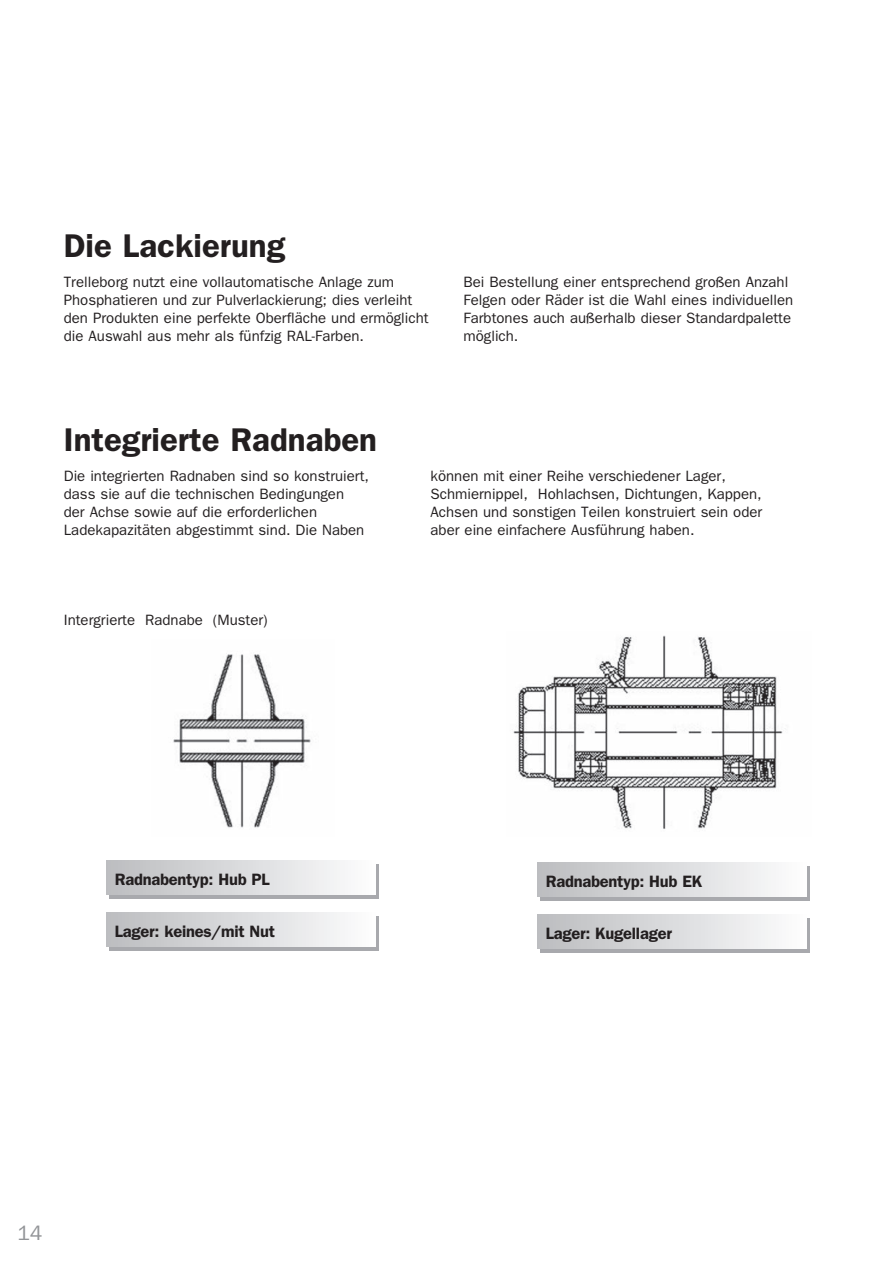
<style>
.page{position:relative;width:893px;height:1263px;background:#fff}
.page>*{position:absolute;margin:0;border:0;box-sizing:border-box;transform-origin:0 0}
.Normale{font:600 33px "ITC Franklin Gothic Std";color:#231f20}
.Normale-2{font:21px "ITC Franklin Gothic Std";color:#939598}
.Normale-3{font:600 16.5px "ITC Franklin Gothic Std";letter-spacing:-.015em;color:#231f20}
.Normale-4{font:15px/18px "ITC Franklin Gothic Std";color:#231f20}
</style>
<div class="page">
<img style="left:173px;top:654px;width:138px;height:174px">
<div style="left:109px;top:865px;width:269px;height:34px;background:linear-gradient(to right,#a8a9ad,#a8a9ad)"></div>
<div style="left:106px;top:860px;width:270px;height:34px;background:linear-gradient(to right,#bbbcbf,#fcfdfd)"></div>
<svg style="left:109px;top:916px;width:269px;height:34px"></svg>
<div style="left:106px;top:912px;width:270px;height:34px;background:linear-gradient(to right,#bbbcbf,#fcfdfd)"></div>
<img style="left:513px;top:635px;width:270px;height:194px">
<svg style="left:540px;top:866px;width:269px;height:34px"></svg>
<div style="left:537px;top:862px;width:270px;height:34px;background:linear-gradient(to right,#bbbcbf,#fcfdfd)"></div>
<svg style="left:540px;top:918px;width:269px;height:34px"></svg>
<div style="left:537px;top:914px;width:270px;height:34px;background:linear-gradient(to right,#bbbcbf,#fcfdfd)"></div>
<p class="Normale" style="left:64px;top:226px;width:223px">Die Lackierung</p>
<p class="Normale-4" style="left:64px;top:273px;width:366px">Trelleborg nutzt eine vollautomatische Anlage zum Phosphatieren und zur Pulverlackierung; dies verleiht den Produkten eine perfekte Oberfläche und ermöglicht die Auswahl aus mehr als fünfzig RAL-Farben.</p>
<p class="Normale-4" style="left:463px;top:273px;width:331px">Bei Bestellung einer entsprechend großen Anzahl Felgen oder Räder ist die Wahl eines individuellen Farbtones auch außerhalb dieser Standardpalette möglich.</p>
<p class="Normale" style="left:64px;top:420px;width:315px">Integrierte Radnaben</p>
<p class="Normale-4" style="left:64px;top:467px;width:307px">Die integrierten Radnaben sind so konstruiert, dass sie auf die technischen Bedingungen<br>der Achse sowie auf die erforderlichen Ladekapazitäten abgestimmt sind. Die Naben</p>
<p class="Normale-4" style="left:431px;top:467px;width:333px">können mit einer Reihe verschiedener Lager, Schmiernippel, Hohlachsen, Dichtungen, Kappen, Achsen und sonstigen Teilen konstruiert sein oder aber eine einfachere Ausführung haben.</p>
<p class="Normale-4" style="left:64px;top:611px;width:205px">Intergrierte Radnabe (Muster)</p>
<p class="Normale-3" style="left:115px;top:870px;width:156px">Radnabentyp: Hub PL</p>
<p class="Normale-3" style="left:115px;top:921px;width:162px">Lager: keines/mit Nut</p>
<p class="Normale-3" style="left:546px;top:871px;width:158px">Radnabentyp: Hub EK</p>
<p class="Normale-3" style="left:546px;top:923px;width:128px">Lager: Kugellager</p>
<p class="Normale-2" style="left:18px;top:1221px;width:26px">14</p>
</div>
